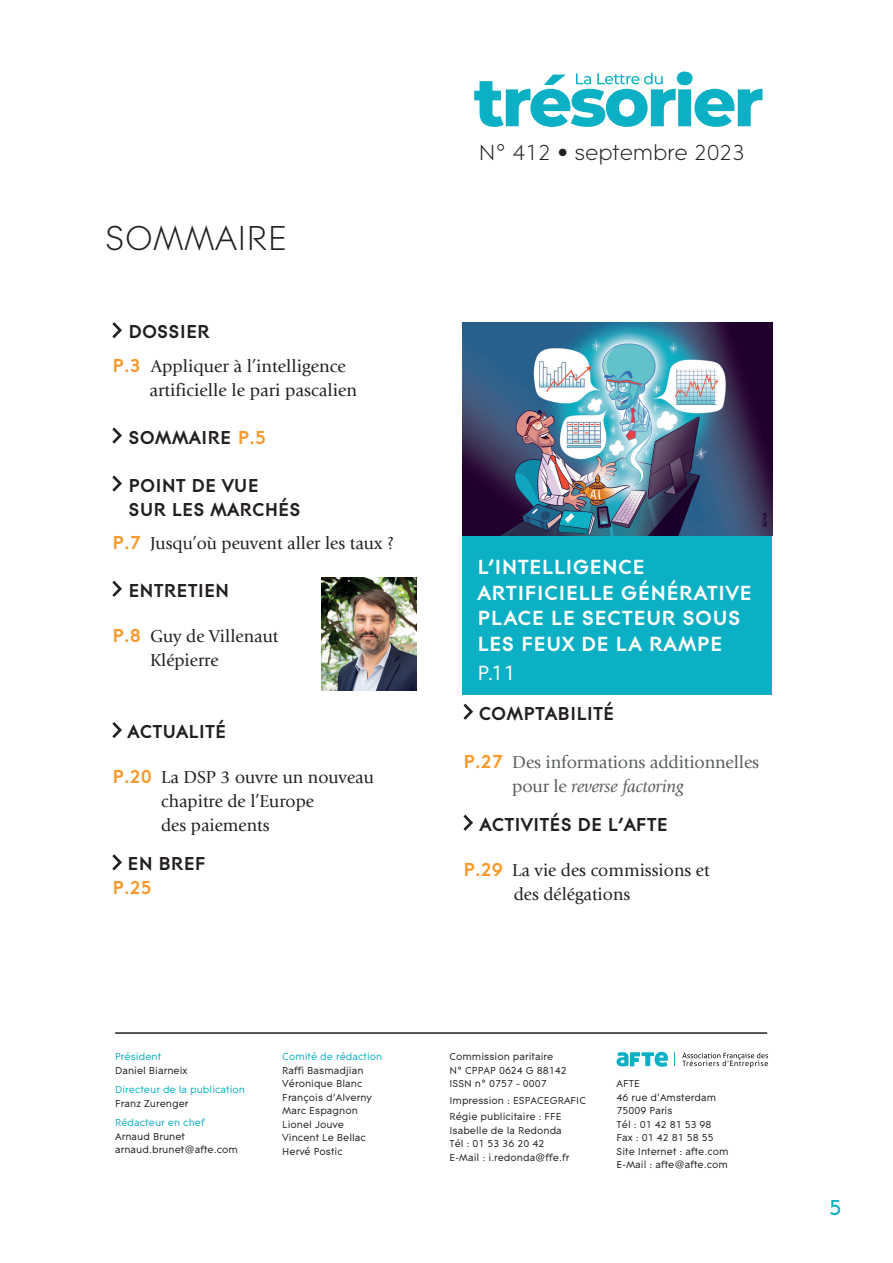
<style>
.page{position:relative;width:893px;height:1263px;background:#fff}
.page>*{position:absolute;margin:0;border:0;box-sizing:border-box;transform-origin:0 0}
.Texte_courant{font:36px "Contax Pro 45 Lig";color:#231f20}
.t1{font:22.65px "Contax Pro 45 Lig";letter-spacing:-.01em;color:#231f20}
.Questions{font:22.5px "Contax Pro 65 Med";color:#0bb0c4}
.t2{font:700 21.3px/25.7px "Contax Pro 75";letter-spacing:.01em;color:#fff}
.t3{font:21.3px "Contax Pro 55";color:#fff}
.Texte_courant-2{font:700 19.65px "Contax Pro 75";color:#f8992d}
.Texte_courant-3{font:700 19.5px/24px "Contax Pro 75";color:#231f20}
.Texte_courant-4{font:18px/24px "Giovanni Std";color:#231f20}
.Texte_courant-5{font:18px/24px "Giovanni Std";letter-spacing:-.01em;color:#5b5f5f}
.Texte_courant-6{font:10.5px/13.5px "Contax Pro 55";color:#231f20}
.Texte_courant-7{font:10.5px "Contax Pro 55";color:#0bb0c4}
.s1{font-family:"Contax Pro 75";font-weight:700;font-size:19.65px;color:#f8992d}
.s2{font-size:19.65px;color:#f8992d}
.s3{font-style:italic}
</style>
<div class="page">
<svg style="left:112px;top:322px;width:10px;height:16px"></svg>
<svg style="left:112px;top:427px;width:10px;height:17px"></svg>
<svg style="left:112px;top:475px;width:10px;height:17px"></svg>
<svg style="left:112px;top:581px;width:10px;height:16px"></svg>
<svg style="left:112px;top:722px;width:10px;height:16px"></svg>
<svg style="left:112px;top:854px;width:10px;height:16px"></svg>
<svg style="left:463px;top:704px;width:10px;height:16px"></svg>
<svg style="left:463px;top:815px;width:10px;height:16px"></svg>
<div style="left:462px;top:520px;width:310px;height:175px;background:#0bb0c4"></div>
<img style="left:462px;top:322px;width:310px;height:214px">
<hr style="left:115px;top:1032px;width:652px;height:2px;background:#231f20">
<svg style="left:474px;top:72px;width:288px;height:55px"></svg>
<svg style="left:674px;top:1052px;width:1px;height:14px"></svg>
<svg style="left:617px;top:1052px;width:51px;height:15px"></svg>
<svg style="left:682px;top:1053px;width:86px;height:15px"></svg>
<img style="left:322px;top:577px;width:95px;height:113px">
<p class="Texte_courant" style="left:105px;top:216px;width:184px">SOMMAIRE</p>
<p class="Texte_courant-3" style="left:129px;top:319px;width:83px">DOSSIER</p>
<p class="Texte_courant-4" style="left:112px;top:354px;width:235px"><span class="s1">P.3</span> Appliquer à l’intelligence</p>
<p class="Texte_courant-4" style="left:150px;top:378px;width:209px">artificielle le pari pascalien</p>
<p class="Texte_courant-3" style="left:129px;top:425px;width:139px">SOMMAIRE <span class="s2">P.5</span></p>
<p class="Texte_courant-3" style="left:129px;top:473px;width:174px">POINT DE VUE<br>SUR LES MARCHÉS</p>
<p class="Texte_courant-4" style="left:112px;top:531px;width:283px"><span class="s1">P.7</span> Jusqu’où peuvent aller les taux ?</p>
<p class="Texte_courant-3" style="left:129px;top:578px;width:102px">ENTRETIEN</p>
<p class="Texte_courant-4" style="left:150px;top:624px;width:130px;text-indent:-38px"><span class="s1">P.8</span> Guy de Villenaut<br>Klépierre</p>
<p class="Texte_courant-3" style="left:128px;top:719px;width:100px">ACTUALITÉ</p>
<p class="Texte_courant-4" style="left:161px;top:766px;width:214px;text-indent:-49px"><span class="s1">P.20</span> La DSP 3 ouvre un nouveau chapitre de l’Europe<br>des paiements</p>
<p class="Texte_courant-3" style="left:128px;top:851px;width:80px">EN BREF</p>
<p class="Texte_courant-2" style="left:112px;top:876px;width:41px">P.25</p>
<p class="t1" style="left:479px;top:139px;width:268px">N° 412 • septembre 2023</p>
<p class="t2" style="left:477px;top:554px;width:276px">L’INTELLIGENCE<br>ARTIFICIELLE GÉNÉRATIVE<br>PLACE LE SECTEUR SOUS<br>LES FEUX DE LA RAMPE</p>
<p class="t3" style="left:477px;top:659px;width:40px">P.11</p>
<p class="Texte_courant-3" style="left:479px;top:701px;width:137px">COMPTABILITÉ</p>
<p class="Texte_courant-5" style="left:512px;top:750px;width:248px;text-indent:-49px"><span class="s1">P.27</span> Des informations additionnelles pour le <span class="s3">reverse factoring</span></p>
<p class="Texte_courant-3" style="left:480px;top:812px;width:190px">ACTIVITÉS DE L’AFTE</p>
<p class="Texte_courant-4" style="left:514px;top:858px;width:197px;text-indent:-50px"><span class="s1">P.29</span> La vie des commissions et des délégations</p>
<p class="Texte_courant-7" style="left:115px;top:1050px;width:48px">Président</p>
<p class="Texte_courant-6" style="left:115px;top:1063px;width:74px">Daniel Biarneix</p>
<p class="Texte_courant-7" style="left:115px;top:1083px;width:131px">Directeur de la publication</p>
<p class="Texte_courant-6" style="left:115px;top:1096px;width:75px">Franz Zurenger</p>
<p class="Texte_courant-7" style="left:115px;top:1116px;width:91px">Rédacteur en chef</p>
<p class="Texte_courant-6" style="left:115px;top:1129px;width:71px">Arnaud Brunet</p>
<p class="Texte_courant-6" style="left:115px;top:1142px;width:124px">arnaud.brunet@afte.com</p>
<p class="Texte_courant-7" style="left:282px;top:1050px;width:102px">Comité de rédaction</p>
<p class="Texte_courant-6" style="left:282px;top:1063px;width:83px">Raffi Basmadjian</p>
<p class="Texte_courant-6" style="left:282px;top:1076px;width:82px">Véronique Blanc</p>
<p class="Texte_courant-6" style="left:282px;top:1090px;width:91px">François d’Alverny</p>
<p class="Texte_courant-6" style="left:282px;top:1103px;width:77px">Marc Espagnon</p>
<p class="Texte_courant-6" style="left:282px;top:1117px;width:63px">Lionel Jouve</p>
<p class="Texte_courant-6" style="left:282px;top:1130px;width:85px">Vincent Le Bellac<br>Hervé Postic</p>
<p class="Texte_courant-6" style="left:449px;top:1049px;width:119px">Commission paritaire<br>N° CPPAP 0624 G 88142<br>ISSN n° 0757 - 0007</p>
<p class="Texte_courant-6" style="left:449px;top:1093px;width:138px">Impression : ESPACEGRAFIC</p>
<p class="Texte_courant-6" style="left:449px;top:1109px;width:114px">Régie publicitaire : FFE<br>Isabelle de la Redonda</p>
<p class="Texte_courant-6" style="left:449px;top:1136px;width:96px">Tél : 01 53 36 20 42</p>
<p class="Texte_courant-6" style="left:449px;top:1150px;width:121px">E-Mail : i.redonda@ffe.fr</p>
<p class="Texte_courant-6" style="left:617px;top:1076px;width:25px">AFTE</p>
<p class="Texte_courant-6" style="left:617px;top:1090px;width:101px">46 rue d'Amsterdam</p>
<p class="Texte_courant-6" style="left:617px;top:1103px;width:57px">75009 Paris</p>
<p class="Texte_courant-6" style="left:617px;top:1117px;width:96px">Tél : 01 42 81 53 98</p>
<p class="Texte_courant-6" style="left:617px;top:1130px;width:99px">Fax : 01 42 81 58 55</p>
<p class="Texte_courant-6" style="left:617px;top:1144px;width:113px">Site Internet : afte.com</p>
<p class="Texte_courant-6" style="left:617px;top:1157px;width:113px">E-Mail : afte@afte.com</p>
<p class="Questions" style="left:829px;top:1193px;width:14px">5</p>
</div>
